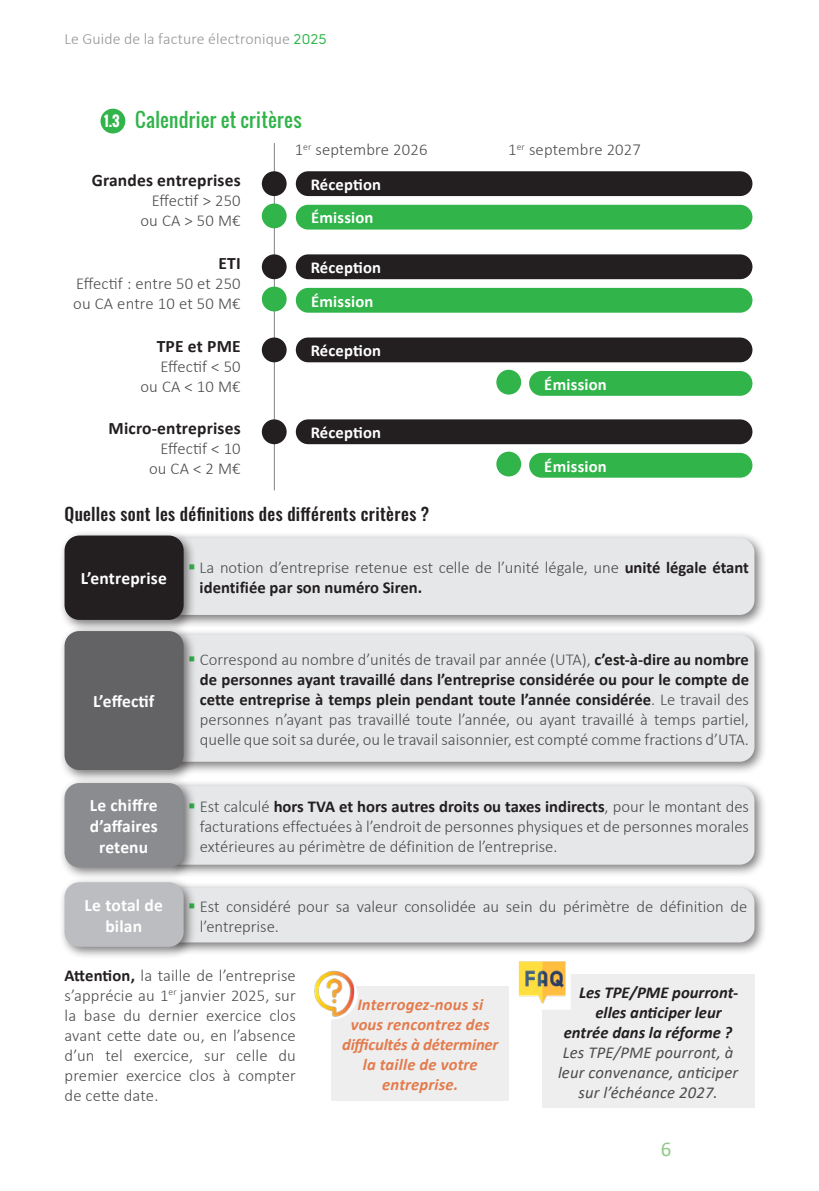
<style>
.page{position:relative;width:819px;height:1191px;background:#fff}
.page>*{position:absolute;margin:0;border:0;box-sizing:border-box;transform-origin:0 0}
.t1{font:21px "Calibri";color:#8ecb8a}
.t2{font:19.25px "Oswald";letter-spacing:.015em;color:#31b44a}
.t3{font:700 17.5px/21px "Calibri";letter-spacing:.01em;color:#fff;text-align:center}
.t4{font:17.5px "Oswald";letter-spacing:.02em;color:#231f20}
.t5{font:700 17.5px "Calibri";letter-spacing:.01em;color:#231f20}
.t6{font:300 16.62px/19.9px "Calibri";color:#4b4c4d;text-align:right}
.t7{font:italic 700 16.62px/19.9px "Calibri";letter-spacing:.01em;color:#e37b4c;text-align:center}
.t8{font:700 16.62px/33.4px "Calibri";letter-spacing:.01em;color:#fff}
.t9{font:italic 16.62px/19.9px "Calibri";letter-spacing:.01em;color:#4b4c4d;text-align:center}
.t10{font:italic 700 16.62px "Calibri";color:#231f20}
.t11{font:300 15.75px "Calibri";letter-spacing:.005em;color:#939598}
.t12{font:700 14px "Oswald";color:#fff}
.s1{font-family:"Solomon Sans Normal";font-weight:400;font-size:14px;color:#31b44a}
.s2{color:#31b44a}
.s3{font-weight:700;color:#231f20}
</style>
<div class="page">
<div style="left:296px;top:171px;width:456px;height:25px;background:#231f20;border-radius:12px"></div>
<div style="left:296px;top:205px;width:456px;height:24px;background:#31b44a;border-radius:12px"></div>
<hr style="left:274px;top:143px;width:1px;height:347px;background:#808285">
<div style="left:262px;top:254px;width:24px;height:25px;background:#231f20;border-radius:50%"></div>
<div style="left:262px;top:287px;width:24px;height:24px;background:#31b44a;border-radius:50%"></div>
<div style="left:296px;top:254px;width:456px;height:25px;background:#231f20;border-radius:12px"></div>
<div style="left:296px;top:288px;width:456px;height:25px;background:#31b44a;border-radius:12px"></div>
<div style="left:262px;top:337px;width:24px;height:25px;background:#231f20;border-radius:50%"></div>
<div style="left:496px;top:370px;width:25px;height:24px;background:#31b44a;border-radius:50%"></div>
<div style="left:296px;top:337px;width:456px;height:25px;background:#231f20;border-radius:12px"></div>
<div style="left:529px;top:371px;width:223px;height:25px;background:#31b44a;border-radius:12px"></div>
<div style="left:262px;top:419px;width:24px;height:25px;background:#231f20;border-radius:50%"></div>
<div style="left:496px;top:451px;width:25px;height:25px;background:#31b44a;border-radius:50%"></div>
<div style="left:296px;top:419px;width:456px;height:25px;background:#231f20;border-radius:12px"></div>
<div style="left:529px;top:453px;width:223px;height:25px;background:#31b44a;border-radius:12px"></div>
<div style="left:262px;top:171px;width:24px;height:25px;background:#231f20;border-radius:50%"></div>
<div style="left:262px;top:203px;width:24px;height:25px;background:#31b44a;border-radius:50%"></div>
<div style="left:167px;top:532px;width:600px;height:96px;background:#231f20;opacity:.6"></div>
<div style="left:197px;top:538px;width:557px;height:77px;background:#e6e7e9"></div>
<div style="left:58px;top:529px;width:139px;height:104px;background:#231f20;opacity:.6"></div>
<div style="left:64px;top:535px;width:120px;height:85px;background:#231f20;border-radius:15px"></div>
<div style="left:167px;top:628px;width:600px;height:147px;background:#231f20;opacity:.6"></div>
<div style="left:197px;top:635px;width:557px;height:126px;background:#e6e7e9"></div>
<div style="left:58px;top:625px;width:139px;height:158px;background:#231f20;opacity:.6"></div>
<div style="left:64px;top:631px;width:120px;height:139px;background:#636366;border-radius:15px"></div>
<div style="left:167px;top:780px;width:600px;height:97px;background:#231f20;opacity:.6"></div>
<div style="left:197px;top:786px;width:557px;height:78px;background:#e6e7e9"></div>
<div style="left:58px;top:777px;width:139px;height:103px;background:#231f20;opacity:.6"></div>
<div style="left:64px;top:783px;width:120px;height:84px;background:#8a8c8f;border-radius:15px"></div>
<div style="left:167px;top:881px;width:600px;height:74px;background:#231f20;opacity:.6"></div>
<div style="left:197px;top:888px;width:557px;height:54px;background:#e6e7e9"></div>
<div style="left:58px;top:876px;width:139px;height:84px;background:#231f20;opacity:.6"></div>
<div style="left:64px;top:882px;width:120px;height:64px;background:#bcbdc0;border-radius:15px"></div>
<div style="left:331px;top:987px;width:178px;height:114px;background:#eeeeef"></div>
<img style="left:314px;top:970px;width:43px;height:49px">
<div style="left:542px;top:974px;width:212px;height:134px;background:#eeeeef"></div>
<img style="left:519px;top:961px;width:45px;height:42px">
<div style="left:513px;top:955px;width:57px;height:54px;border:5px solid #fff"></div>
<div style="left:100px;top:109px;width:25px;height:24px;background:#31b44a;border-radius:50%"></div>
<p class="t11" style="left:64px;top:33px;width:263px">Le Guide de la facture électronique <span class="s1">2025</span></p>
<p class="t12" style="left:104px;top:114px;width:17px">1.3</p>
<p class="t2" style="left:135px;top:111px;width:168px">Calendrier et critères</p>
<p class="t6" style="left:295px;top:140px;width:134px">1<sup>er</sup> septembre 2026</p>
<p class="t6" style="left:508px;top:140px;width:134px">1<sup>er</sup> septembre 2027</p>
<p class="t5" style="left:92px;top:168px;width:150px">Grandes entreprises</p>
<p class="t6" style="left:140px;top:190px;width:102px">Effectif &gt; 250 ou CA &gt; 50 M€</p>
<p class="t5" style="left:218px;top:251px;width:24px">ETI</p>
<p class="t6" style="left:73px;top:273px;width:169px;text-align:left">Effectif : entre 50 et 250 ou CA entre 10 et 50 M€</p>
<p class="t5" style="left:157px;top:334px;width:85px">TPE et PME</p>
<p class="t6" style="left:140px;top:356px;width:102px">Effectif &lt; 50 ou CA &lt; 10 M€</p>
<p class="t5" style="left:108px;top:416px;width:134px">Micro-entreprises</p>
<p class="t6" style="left:149px;top:438px;width:93px">Effectif &lt; 10 ou CA &lt; 2 M€</p>
<p class="t8" style="left:311px;top:167px;width:72px">Réception<br>Émission</p>
<p class="t8" style="left:311px;top:250px;width:72px">Réception<br>Émission</p>
<p class="t8" style="left:311px;top:334px;width:72px">Réception</p>
<p class="t8" style="left:311px;top:415px;width:72px">Réception</p>
<p class="t8" style="left:544px;top:367px;width:64px">Émission</p>
<p class="t8" style="left:544px;top:449px;width:64px">Émission</p>
<p class="t4" style="left:64px;top:498px;width:366px">Quelles sont les définitions des différents critères ?</p>
<p class="t6" style="left:200px;top:557px;width:551px;text-align:left;text-indent:-12px"><span class="s2">▪</span> La notion d’entreprise retenue est celle de l’unité légale, une <span class="s3">unité légale étant identifiée par son numéro Siren.</span></p>
<p class="t3" style="left:81px;top:568px;width:88px">L’entreprise</p>
<p class="t3" style="left:93px;top:690px;width:63px">L’effectif</p>
<p class="t3" style="left:90px;top:794px;width:69px">Le chiffre d’affaires retenu</p>
<p class="t6" style="left:200px;top:649px;width:550px;text-align:justify;text-indent:-12px"><span class="s2">▪</span> Correspond au nombre d’unités de travail par année (UTA), <span class="s3">c’est-à-dire au nombre de personnes ayant travaillé dans l’entreprise considérée ou pour le compte de cette entreprise à temps plein pendant toute l’année considérée</span>. Le travail des personnes n’ayant pas travaillé toute l’année, ou ayant travaillé à temps partiel, quelle que soit sa durée, ou le travail saisonnier, est compté comme fractions d’UTA.</p>
<p class="t6" style="left:200px;top:796px;width:550px;text-align:justify;text-indent:-12px"><span class="s2">▪</span> Est calculé <span class="s3">hors TVA et hors autres droits ou taxes indirects</span>, pour le montant des facturations effectuées à l’endroit de personnes physiques et de personnes morales extérieures au périmètre de définition de l’entreprise.</p>
<p class="t3" style="left:85px;top:894px;width:80px">Le total de bilan</p>
<p class="t6" style="left:64px;top:965px;width:233px;text-align:justify"><span class="s3">Attention,</span> la taille de l’entreprise s’apprécie au 1<sup>er</sup> janvier 2025, sur la base du dernier exercice clos avant cette date ou, en l’absence d’un tel exercice, sur celle du premier exercice clos à compter de cette date.</p>
<p class="t6" style="left:200px;top:896px;width:549px;text-align:left;text-indent:-12px"><span class="s2">▪</span> Est considéré pour sa valeur consolidée au sein du périmètre de définition de l’entreprise.</p>
<p class="t10" style="left:579px;top:980px;width:160px">Les TPE/PME pourront-</p>
<p class="t10" style="left:595px;top:1000px;width:128px">elles anticiper leur</p>
<p class="t10" style="left:563px;top:1020px;width:170px">entrée dans la réforme ?</p>
<p class="t9" style="left:558px;top:1043px;width:182px">Les TPE/PME pourront, à leur convenance, anticiper sur l’échéance 2027.</p>
<p class="t7" style="left:342px;top:994px;width:158px">Interrogez-nous si vous rencontrez des difficultés à déterminer la taille de votre entreprise.</p>
<p class="t1" style="left:660px;top:1136px;width:12px">6</p>
</div>
